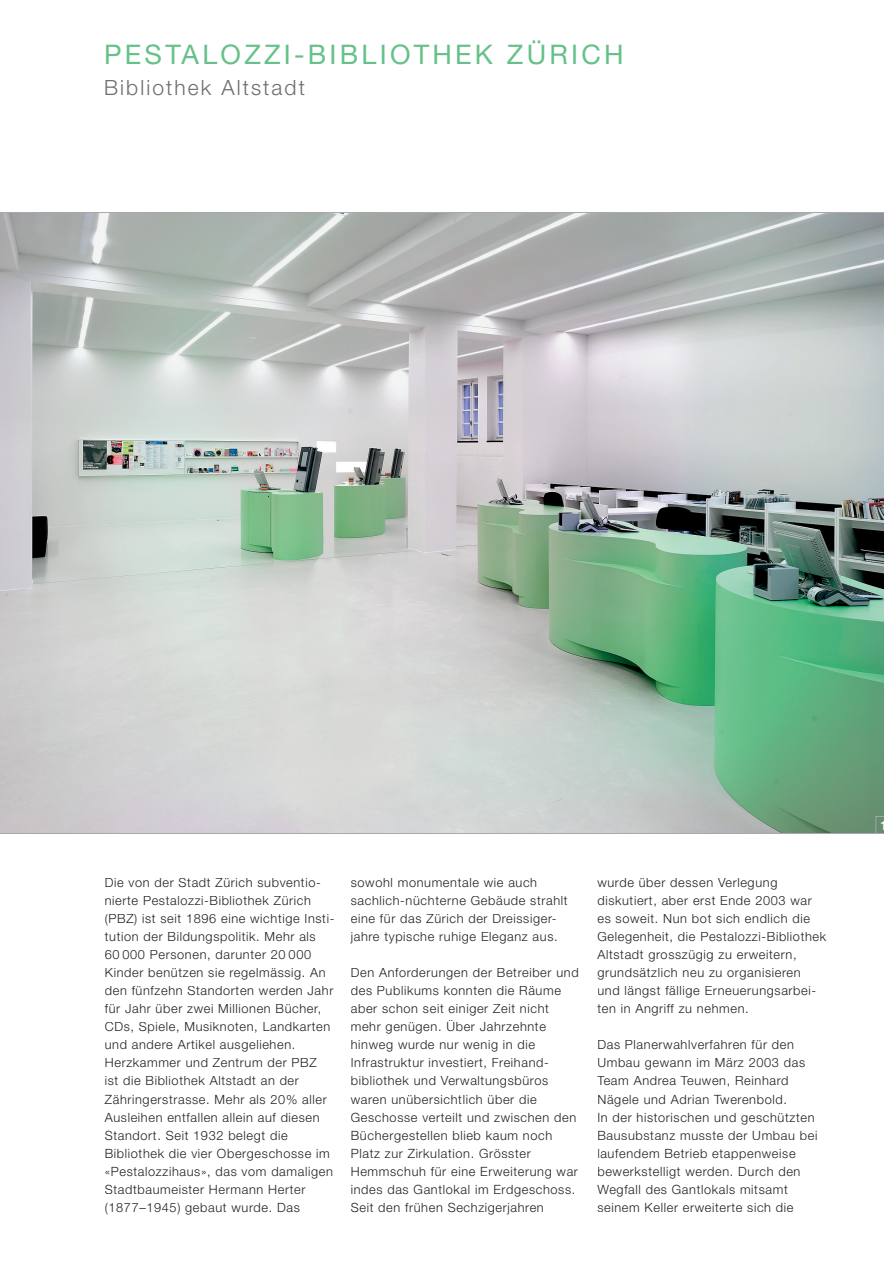
<style>
.page{position:relative;width:884px;height:1263px;background:#fff}
.page>*{position:absolute;margin:0;border:0;box-sizing:border-box;transform-origin:0 0}
.t1{font:27px "Helvetica Neue LT";letter-spacing:.12em;color:#65c189}
.t2{font:300 21px "Helvetica Neue LT";letter-spacing:.1em;color:#6c6d70}
.t3{font:300 12.75px/18px "Helvetica Neue LT";letter-spacing:.05em;color:#231f20}
.t4{font:500 12.75px "Helvetica Neue LT";color:#fff}
</style>
<div class="page">
<img style="left:0;top:213px;width:884px;height:620px">
<svg style="left:875px;top:816px;width:9px;height:17px"></svg>
<hr style="left:0;top:212px;width:884px;height:1px;background:#a8a9ad">
<hr style="left:0;top:833px;width:884px;height:1px;background:#a8a9ad">
<h1 class="t1" style="left:104px;top:38px;width:521px">PESTALOZZI-BIBLIOTHEK ZÜRICH</h1>
<h2 class="t2" style="left:104px;top:75px;width:202px">Bibliothek Altstadt</h2>
<p class="t3" style="left:105px;top:874px;width:231px">Die von der Stadt Zürich subventio&shy;nierte Pestalozzi-Bibliothek Zürich (PBZ) ist seit 1896 eine wichtige Insti&shy;tution der Bildungspolitik. Mehr als<br>60 000 Personen, darunter 20 000<br>Kinder benützen sie regelmässig. An den fünfzehn Standorten werden Jahr für Jahr über zwei Millionen Bücher, CDs, Spiele, Musiknoten, Landkarten und andere Artikel ausgeliehen.<br>Herzkammer und Zentrum der PBZ<br>ist die Bibliothek Altstadt an der Zähringerstrasse. Mehr als 20% aller Ausleihen entfallen allein auf diesen Standort. Seit 1932 belegt die Bibliothek die vier Obergeschosse im «Pestalozzihaus», das vom damaligen Stadtbaumeister Hermann Herter (1877–1945) gebaut wurde. Das</p>
<p class="t3" style="left:351px;top:874px;width:218px">sowohl monumentale wie auch sachlich-nüchterne Gebäude strahlt eine für das Zürich der Dreissiger&shy;jahre typische ruhige Eleganz aus.</p>
<p class="t3" style="left:351px;top:964px;width:229px">Den Anforderungen der Betreiber und des Publikums konnten die Räume aber schon seit einiger Zeit nicht mehr genügen. Über Jahrzehnte hinweg wurde nur wenig in die Infrastruktur investiert, Freihand&shy;bibliothek und Verwaltungsbüros waren unübersichtlich über die Geschosse verteilt und zwischen den Büchergestellen blieb kaum noch Platz zur Zirkulation. Grösster Hemmschuh für eine Erweiterung war indes das Gantlokal im Erdgeschoss.<br>Seit den frühen Sechzigerjahren</p>
<p class="t3" style="left:597px;top:874px;width:230px">wurde über dessen Verlegung diskutiert, aber erst Ende 2003 war es soweit. Nun bot sich endlich die Gelegenheit, die Pestalozzi-Bibliothek Altstadt grosszügig zu erweitern, grundsätzlich neu zu organisieren<br>und längst fällige Erneuerungsarbei&shy;ten in Angriff zu nehmen.</p>
<p class="t3" style="left:597px;top:1036px;width:221px">Das Planerwahlverfahren für den<br>Umbau gewann im März 2003 das<br>Team Andrea Teuwen, Reinhard<br>Nägele und Adrian Twerenbold.<br>In der historischen und geschützten<br>Bausubstanz musste der Umbau bei laufendem Betrieb etappenweise bewerkstelligt werden. Durch den<br>Wegfall des Gantlokals mitsamt seinem Keller erweiterte sich die</p>
<p class="t4" style="left:881px;top:818px;width:9px">1</p>
</div>
